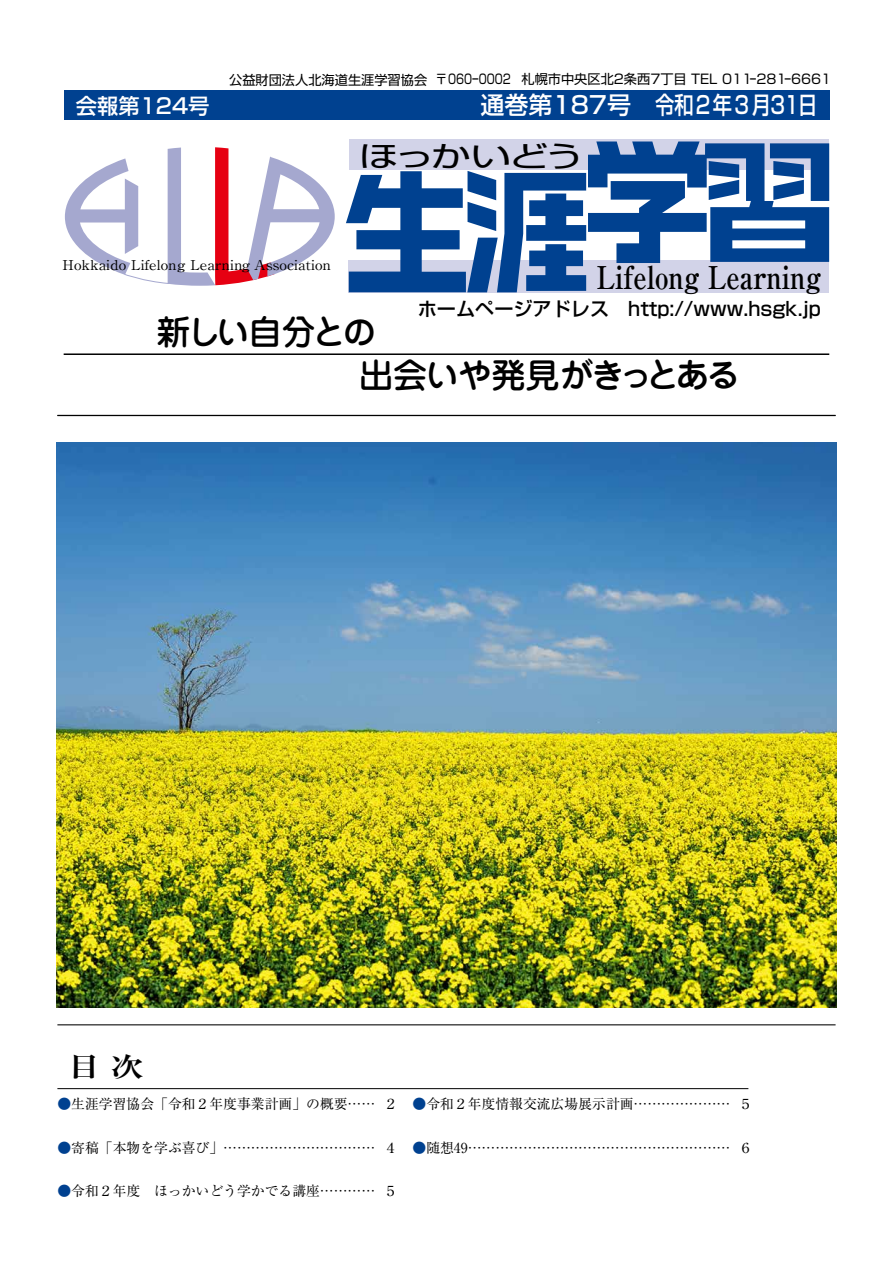
<style>
.page{position:relative;width:893px;height:1263px;background:#fff}
.page>*{position:absolute;margin:0;border:0;box-sizing:border-box;transform-origin:0 0}
.t1{font:34.05px "Jun 34 Pro Medium 90 pv RKSJ H";letter-spacing:-.06em;color:#000}
.t2{font:34.05px "Jun 34 Pro Medium 90 pv RKSJ H";letter-spacing:-.095em;color:#000}
.t3{font:31.35px "Ryumin Pr 6 Bold 90 pv RKSJ H";color:#000;scale:.85 1}
.t4{font:28.35px "Shin Go Pr 6 Regular 90 pv RKSJ H";letter-spacing:-.1em;color:#000;scale:1.43 1}
.t5{font:700 27.15px "Ryumin Pr 6";color:#000;scale:1.25 1}
.t6{font:24px "Shin Go Pr 6 Medium 90 pv RKSJ H";color:#fff}
.t7{font:21.3px "Shin Go Pr 6 Medium 90 pv RKSJ H";color:#fff}
.t8{font:19.2px "Shin Go Pr 6 Medium 90 pv RKSJ H";color:#000}
.t9{font:13.8px "Ryumin Pr 6";color:#000}
.t10{font:13.5px "Ryumin Pr 6 Regular 90 pv RKSJ H";color:#000;scale:1.11 1}
.t11{font:13.2px "Shin Go Pr 6 Regular 90 pv RKSJ H";color:#000}
.s1{color:#004190}
</style>
<div class="page">
<div style="left:349px;top:140px;width:480px;height:30px;background:#d2d3e8"></div>
<svg style="left:346px;top:141px;width:483px;height:151px"></svg>
<div style="left:64px;top:91px;width:765px;height:29px;background:#004190"></div>
<svg style="left:65px;top:147px;width:270px;height:139px"></svg>
<hr style="left:64px;top:353px;width:765px;height:2px;background:#000">
<hr style="left:57px;top:1088px;width:691px;height:1px;background:#000">
<hr style="left:57px;top:415px;width:779px;height:1px;background:#000">
<hr style="left:57px;top:1024px;width:779px;height:1px;background:#000">
<img style="left:56px;top:442px;width:781px;height:566px">
<h3 class="t7" style="left:76px;top:88px;width:135px">会報第124号</h3>
<p class="t11" style="left:229px;top:68px;width:603px">公益財団法人北海道生涯学習協会〒060ー0002　札幌市中央区北2条西7丁目 TEL 011ー281ー6661</p>
<h3 class="t6" style="left:480px;top:86px;width:338px">通巻第187号　令和２年３月31日</h3>
<h3 class="t4" style="left:359px;top:133px;width:159px">ほっかいどう</h3>
<p class="t10" style="left:63px;top:254px;width:243px">Hokkaido Lifelong Learning Association</p>
<h2 class="t3" style="left:597px;top:252px;width:265px">Lifelong Learning</h2>
<h3 class="t8" style="left:418px;top:293px;width:404px">ホームページアドレス　http://www.hsgk.jp</h3>
<h1 class="t1" style="left:359px;top:348px;width:383px">出会いや発見がきっとある</h1>
<h1 class="t2" style="left:157px;top:305px;width:221px">新しい自分との</h1>
<h3 class="t5" style="left:67px;top:1045px;width:63px">目次</h3>
<p class="t9" style="left:57px;top:1093px;width:342px"><span class="s1">●</span>生涯学習協会「令和２年度事業計画」の概要…… ２</p>
<p class="t9" style="left:57px;top:1137px;width:342px"><span class="s1">●</span>寄稿「本物を学ぶ喜び」…………………………… ４</p>
<p class="t9" style="left:57px;top:1180px;width:342px"><span class="s1">●</span>令和２年度　ほっかいどう学かでる講座………… ５</p>
<p class="t9" style="left:412px;top:1093px;width:342px"><span class="s1">●</span>令和２年度情報交流広場展示計画………………… ５</p>
<p class="t9" style="left:412px;top:1137px;width:342px"><span class="s1">●</span>随想49………………………………………………… ６</p>
</div>
